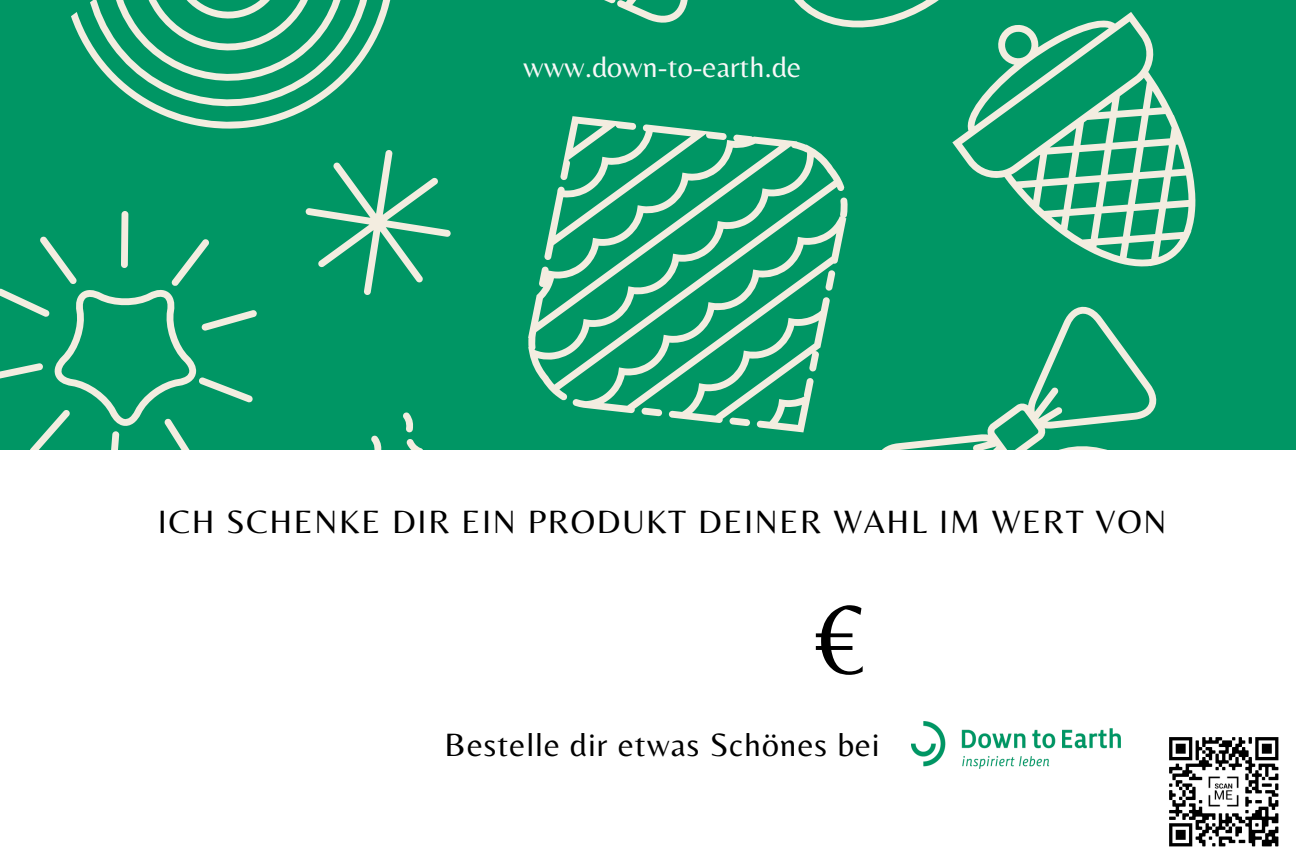
<style>
.page{position:relative;width:1296px;height:864px;background:#009664}
.page>*{position:absolute;margin:0;border:0;box-sizing:border-box;transform-origin:0 0}
.t1{font:100.8px "Belleza";color:#000}
.t2{font:33.6px "Belleza";letter-spacing:.05em;color:#000}
.t3{font:33.6px "Belleza";letter-spacing:.03em;color:#000}
.t4{font:30px "Belleza";color:#f8f8f8}
</style>
<div class="page">
<svg style="left:604px;top:0;width:84px;height:23px"></svg>
<svg style="left:528px;top:116px;width:320px;height:317px"></svg>
<svg style="left:794px;top:0;width:123px;height:28px"></svg>
<svg style="left:0;top:0;width:451px;height:450px"></svg>
<svg style="left:917px;top:0;width:279px;height:267px"></svg>
<svg style="left:882px;top:306px;width:274px;height:144px"></svg>
<svg style="left:950px;top:395px;width:207px;height:55px"></svg>
<div style="left:0;top:450px;width:1296px;height:413px;background:#fff"></div>
<img style="left:912px;top:721px;width:209px;height:47px">
<img style="left:1169px;top:737px;width:110px;height:110px">
<p class="t4" style="left:523px;top:49px;width:279px">www.down-to-earth.de</p>
<p class="t2" style="left:158px;top:502px;width:1010px">ICH SCHENKE DIR EIN PRODUKT DEINER WAHL IM WERT VON</p>
<p class="t1" style="left:814px;top:580px;width:52px">€</p>
<p class="t3" style="left:445px;top:725px;width:437px">Bestelle dir etwas Schönes bei</p>
</div>
